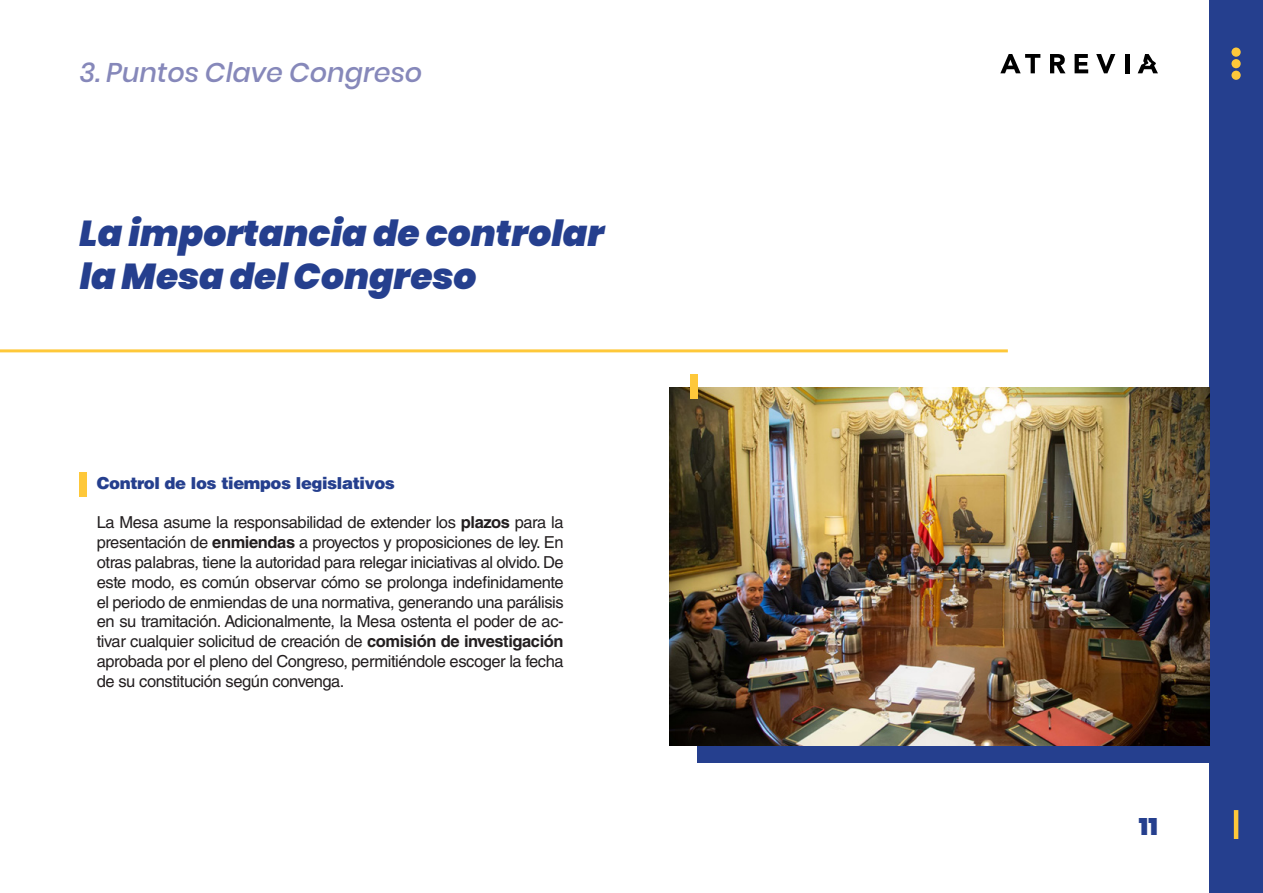
<style>
.page{position:relative;width:1263px;height:893px;background:#fff}
.page>*{position:absolute;margin:0;border:0;box-sizing:border-box;transform-origin:0 0}
.t1{font:italic 900 36px/43.2px "Poppins";color:#253f8e}
.t2{font:italic 500 27px "Poppins";color:#8688ba}
.t3{font:900 24px "Poppins";color:#253f8e}
.t4{font:16.5px/19.8px "Helvetica LT Std";letter-spacing:-.025em;color:#231f20;text-align:justify}
.t5{font:900 16.5px "Helvetica LT Std";letter-spacing:-.025em;color:#253f8e}
.s1{font-weight:700}
</style>
<div class="page">
<hr style="left:0;top:0;width:1px;height:893px;background:#253f8e">
<svg style="left:1050px;top:54px;width:15px;height:19px"></svg>
<svg style="left:1074px;top:54px;width:14px;height:19px"></svg>
<svg style="left:1096px;top:54px;width:19px;height:19px"></svg>
<hr style="left:1125px;top:54px;width:4px;height:19px;background:#000">
<svg style="left:1000px;top:54px;width:40px;height:19px"></svg>
<svg style="left:1138px;top:54px;width:20px;height:19px"></svg>
<div style="left:1209px;top:0;width:54px;height:893px;background:#253f8e"></div>
<div style="left:1231px;top:48px;width:10px;height:9px;background:#fec83a;border-radius:50%"></div>
<div style="left:1231px;top:59px;width:10px;height:9px;background:#fec83a;border-radius:50%"></div>
<div style="left:1231px;top:71px;width:10px;height:9px;background:#fec83a;border-radius:50%"></div>
<hr style="left:1234px;top:810px;width:4px;height:29px;background:#fec83a">
<div style="left:697px;top:728px;width:516px;height:35px;background:#253f8e"></div>
<hr style="left:0;top:349px;width:1008px;height:3px;background:#fec83a">
<div style="left:80px;top:472px;width:7px;height:25px;background:#fec83a"></div>
<img style="left:669px;top:387px;width:540px;height:358px">
<div style="left:690px;top:374px;width:7px;height:25px;background:#fec83a"></div>
<p class="t2" style="left:80px;top:57px;width:344px">3. Puntos Clave Congreso</p>
<p class="t1" style="left:80px;top:212px;width:526px">La importancia de controlar la Mesa del Congreso</p>
<p class="t5" style="left:97px;top:472px;width:300px">Control de los tiempos legislativos</p>
<p class="t4" style="left:97px;top:513px;width:468px">La Mesa asume la responsabilidad de extender los <span class="s1">plazos</span> para la presentación de <span class="s1">enmiendas</span> a proyectos y proposiciones de ley. En otras palabras, tiene la autoridad para relegar iniciativas al olvido. De este modo, es común observar cómo se prolonga indefinidamente el periodo de enmiendas de una normativa, generando una parálisis en su tramitación. Adicionalmente, la Mesa ostenta el poder de ac&shy;tivar cualquier solicitud de creación de <span class="s1">comisión de investigación </span>aprobada por el pleno del Congreso, permitiéndole escoger la fecha de su constitución según convenga.</p>
<h3 class="t3" style="left:1139px;top:813px;width:21px">11</h3>
</div>
